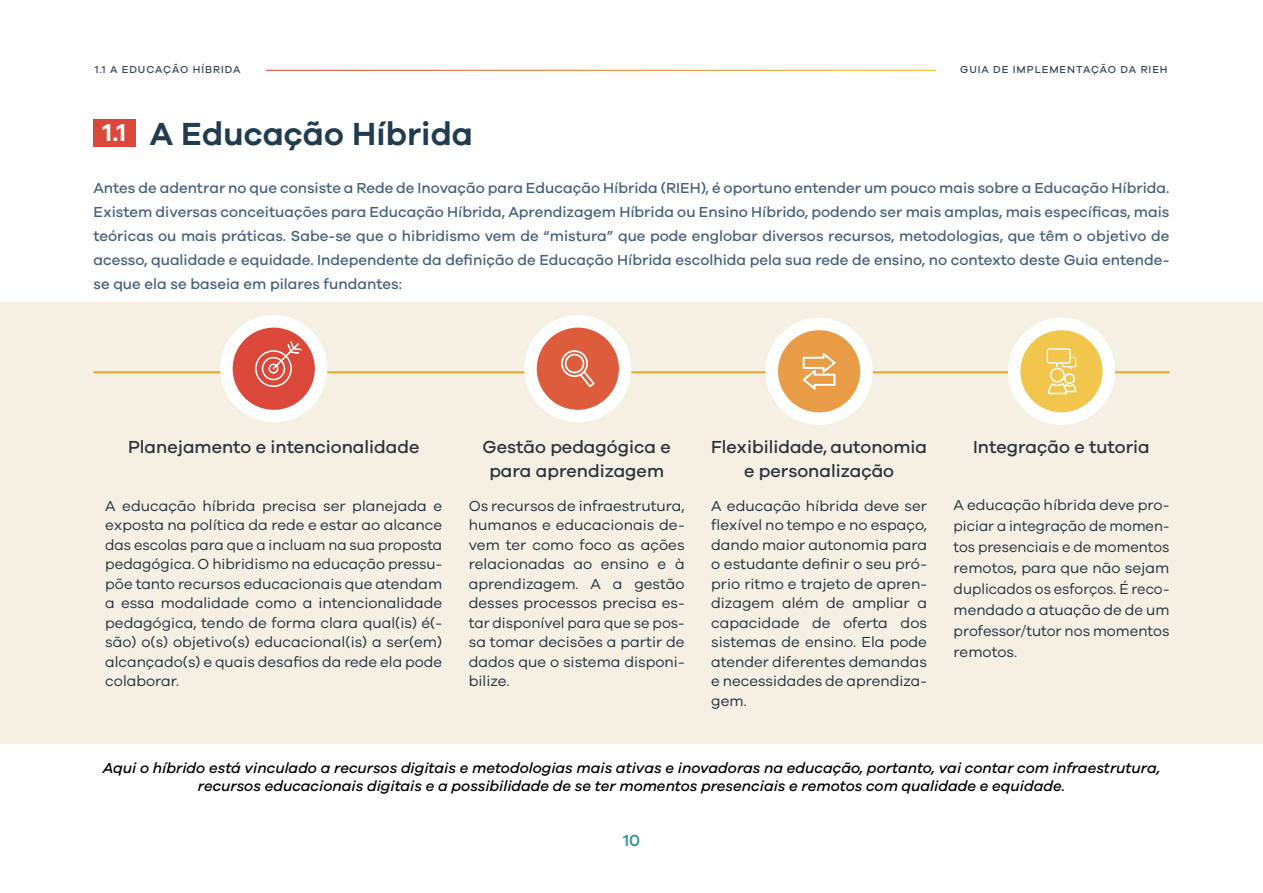
<style>
.page{position:relative;width:1263px;height:893px;background:#fff}
.page>*{position:absolute;margin:0;border:0;box-sizing:border-box;transform-origin:0 0}
.t1{font:600 33px "Galano Grotesque";color:#213c4f}
.t2{font:500 18px/23.7px "Galano Grotesque";color:#2d323b;text-align:center}
.t3{font:500 16.5px "Galano Grotesque";color:#248b96}
.t4{font:15px/19.5px "Galano Grotesque";color:#212e3b;text-align:justify}
.t5{font:500 15px/24px "Galano Grotesque";color:#47627d;text-align:justify}
.t6{font:italic 500 15px/18px "Galano Grotesque";color:#000;text-align:center}
.t7{font:500 10.5px "Galano Grotesque";letter-spacing:.09em;color:#37465c}
.s1{font-size:25.5px;color:#fff}
</style>
<div class="page">
<div style="left:94px;top:119px;width:42px;height:28px;background:#db4739"></div>
<div style="left:0;top:302px;width:1263px;height:442px;background:#f5efe4"></div>
<hr style="left:93px;top:371px;width:1076px;height:2px;background:#deaa31">
<div style="left:220px;top:315px;width:107px;height:107px;background:#fff;border-radius:50%"></div>
<div style="left:524px;top:315px;width:107px;height:107px;background:#fff;border-radius:50%"></div>
<div style="left:765px;top:318px;width:108px;height:107px;background:#fff;border-radius:50%"></div>
<div style="left:1008px;top:318px;width:107px;height:107px;background:#fff;border-radius:50%"></div>
<div style="left:233px;top:328px;width:82px;height:82px;background:#db4739;border-radius:50%"></div>
<div style="left:537px;top:328px;width:82px;height:82px;background:#dd5c3c;border-radius:50%"></div>
<div style="left:778px;top:330px;width:82px;height:82px;background:#e89c46;border-radius:50%"></div>
<div style="left:1020px;top:330px;width:82px;height:82px;background:#f2c64d;border-radius:50%"></div>
<svg style="left:255px;top:341px;width:47px;height:46px"></svg>
<svg style="left:1047px;top:348px;width:29px;height:46px"></svg>
<svg style="left:561px;top:350px;width:34px;height:37px"></svg>
<svg style="left:803px;top:353px;width:32px;height:37px"></svg>
<p class="t7" style="left:95px;top:63px;width:119px">1.1 A Educação Híbrida</p>
<p class="t7" style="left:960px;top:63px;width:209px">GUIA DE IMPLEMENTAÇÃO DA RIEH</p>
<h1 class="t1" style="left:103px;top:114px;width:372px"><span class="s1">1.1</span> A Educação Híbrida</h1>
<p class="t5" style="left:93px;top:175px;width:1077px">Antes de adentrar no que consiste a Rede de Inovação para Educação Híbrida (RIEH), é oportuno entender um pouco mais sobre a Educação Híbrida.<br>Existem diversas conceituações para Educação Híbrida, Aprendizagem Híbrida ou Ensino Híbrido, podendo ser mais amplas, mais específicas, mais teóricas ou mais práticas. Sabe-se que o hibridismo vem de “mistura” que pode englobar diversos recursos, metodologias, que têm o objetivo de acesso, qualidade e equidade. Independente da definição de Educação Híbrida escolhida pela sua rede de ensino, no contexto deste Guia entende&shy;se que ela se baseia em pilares fundantes:</p>
<p class="t2" style="left:128px;top:435px;width:293px">Planejamento e intencionalidade</p>
<p class="t2" style="left:483px;top:435px;width:190px">Gestão pedagógica e para aprendizagem</p>
<p class="t2" style="left:711px;top:435px;width:217px">Flexibilidade, autonomia e personalização</p>
<p class="t2" style="left:973px;top:435px;width:178px">Integração e tutoria</p>
<p class="t4" style="left:105px;top:495px;width:339px">A educação híbrida precisa ser planejada e exposta na política da rede e estar ao alcance das escolas para que a incluam na sua proposta pedagógica. O hibridismo na educação pressu&shy;põe tanto recursos educacionais que atendam a essa modalidade como a intencionalidade pedagógica, tendo de forma clara qual(is) é(- são) o(s) objetivo(s) educacional(is) a ser(em) alcançado(s) e quais desafios da rede ela pode colaborar.</p>
<p class="t4" style="left:469px;top:495px;width:217px">Os recursos de infraestrutura, humanos e educacionais de&shy;vem ter como foco as ações relacionadas ao ensino e à aprendizagem. A a gestão desses processos precisa es&shy;tar disponível para que se pos&shy;sa tomar decisões a partir de dados que o sistema disponi&shy;bilize.</p>
<p class="t4" style="left:711px;top:495px;width:217px">A educação híbrida deve ser flexível no tempo e no espaço, dando maior autonomia para o estudante definir o seu pró&shy;prio ritmo e trajeto de apren&shy;dizagem além de ampliar a capacidade de oferta dos sistemas de ensino. Ela pode atender diferentes demandas e necessidades de aprendiza&shy;gem.</p>
<p class="t4" style="left:954px;top:494px;width:217px;line-height:21px">A educação híbrida deve pro&shy;piciar a integração de momen&shy;tos presenciais e de momentos remotos, para que não sejam duplicados os esforços. É reco&shy;mendado a atuação de de um professor/tutor nos momentos remotos.</p>
<p class="t6" style="left:103px;top:758px;width:1059px">Aqui o híbrido está vinculado a recursos digitais e metodologias mais ativas e inovadoras na educação, portanto, vai contar com infraestrutura, recursos educacionais digitais e a possibilidade de se ter momentos presenciais e remotos com qualidade e equidade.</p>
<p class="t3" style="left:623px;top:830px;width:18px">10</p>
</div>
